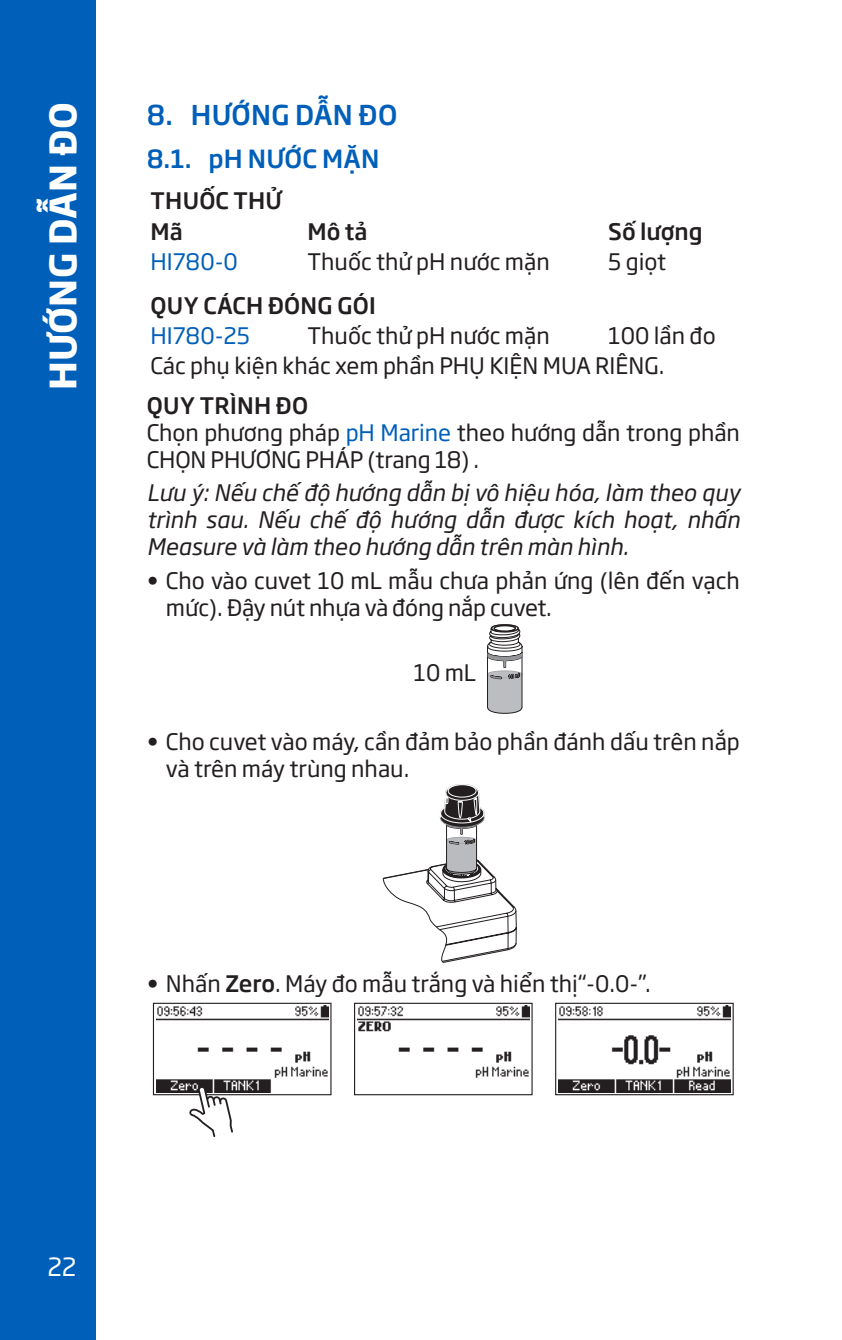
<style>
.page{position:relative;width:842px;height:1340px;background:#fff}
.page>*{position:absolute;margin:0;border:0;box-sizing:border-box;transform-origin:0 0}
.t1{font:700 36px "SVN Soho Gothic";letter-spacing:.005em;color:#fff}
.t2{font:500 27px "SVN Soho Gothic";letter-spacing:.005em;color:#005fb9}
.t3{font:500 24.75px "SVN Soho Gothic";letter-spacing:.005em;color:#005fb9}
.t4{font:24.75px "SVN Soho Gothic";color:#fff}
.Body_Text{font:22.5px/27px "SVN Soho Gothic";color:#231f20}
.Body_Notes{font:italic 22.5px/27px "SVN Soho Gothic";color:#231f20;text-align:justify}
.TBL_Header{font:500 22.5px "SVN Soho Gothic";letter-spacing:.01em;color:#231f20}
.Body_Text-2{font:22.5px "SVN Soho Gothic";color:#005fb9}
.Body_H1{font:500 22.5px "SVN Soho Gothic";letter-spacing:.015em;color:#231f20}
.s1{color:#005fb9}
.s2{font-weight:500}
</style>
<div class="page">
<div style="left:0;top:0;width:96px;height:1339px;background:#005fb9"></div>
<svg style="left:487px;top:624px;width:36px;height:90px"></svg>
<svg style="left:383px;top:784px;width:134px;height:178px"></svg>
<img style="left:156px;top:1005px;width:172px;height:87px">
<div style="left:153px;top:1002px;width:178px;height:93px;border:1px solid #231f20"></div>
<img style="left:357px;top:1005px;width:172px;height:73px">
<div style="left:354px;top:1002px;width:179px;height:93px;border:1px solid #231f20"></div>
<img style="left:558px;top:1005px;width:172px;height:87px">
<div style="left:555px;top:1002px;width:179px;height:93px;border:1px solid #231f20"></div>
<svg style="left:189px;top:1086px;width:44px;height:51px"></svg>
<h1 class="t1" style="left:35px;top:390px;width:289px;rotate:-90deg">HƯỚNG DẪN ĐO</h1>
<p class="t2" style="left:147px;top:94px;width:252px">8. HƯỚNG DẪN ĐO</p>
<p class="t3" style="left:147px;top:139px;width:234px">8.1. pH NƯỚC MẶN</p>
<p class="TBL_Header" style="left:151px;top:182px;width:133px">THUỐC THỬ</p>
<p class="TBL_Header" style="left:150px;top:214px;width:34px">Mã</p>
<p class="TBL_Header" style="left:307px;top:214px;width:61px">Mô tả</p>
<p class="TBL_Header" style="left:608px;top:214px;width:96px">Số lượng</p>
<p class="Body_Text-2" style="left:150px;top:244px;width:89px">HI780‑0</p>
<p class="Body_Text" style="left:307px;top:247px;width:244px">Thuốc thử pH nước mặn</p>
<p class="Body_Text" style="left:608px;top:247px;width:59px">5 giọt</p>
<p class="TBL_Header" style="left:151px;top:287px;width:227px">QUY CÁCH ĐÓNG GÓI</p>
<p class="Body_Text-2" style="left:150px;top:318px;width:101px">HI780‑25</p>
<p class="Body_Text" style="left:307px;top:321px;width:244px">Thuốc thử pH nước mặn</p>
<p class="Body_Text" style="left:608px;top:321px;width:109px">100 lần đo</p>
<p class="Body_Text" style="left:150px;top:351px;width:515px">Các phụ kiện khác xem phần PHỤ KIỆN MUA RIÊNG.</p>
<p class="Body_H1" style="left:147px;top:388px;width:163px">QUY TRÌNH ĐO</p>
<p class="Body_Text" style="left:147px;top:418px;width:595px">Chọn phương pháp <span class="s1">pH Marine</span> theo hướng dẫn trong phần<br>CHỌN PHƯƠNG PHÁP (trang 18) .</p>
<p class="Body_Notes" style="left:147px;top:478px;width:595px">Lưu ý: Nếu chế độ hướng dẫn bị vô hiệu hóa, làm theo quy trình sau. Nếu chế độ hướng dẫn được kích hoạt, nhấn Measure và làm theo hướng dẫn trên màn hình.</p>
<p class="Body_Text" style="left:166px;top:566px;width:575px;text-indent:-19px">• Cho vào cuvet 10 mL mẫu chưa phản ứng (lên đến vạch mức). Đậy nút nhựa và đóng nắp cuvet.</p>
<p class="Body_Text" style="left:413px;top:658px;width:64px">10 mL</p>
<p class="Body_Text" style="left:166px;top:727px;width:575px;text-indent:-19px">• Cho cuvet vào máy, cần đảm bảo phần đánh dấu trên nắp và trên máy trùng nhau.</p>
<p class="Body_Text" style="left:147px;top:968px;width:506px">• Nhấn <span class="s2">Zero</span>. Máy đo mẫu trắng và hiển thị“-0.0-”.</p>
<p class="t4" style="left:47px;top:1247px;width:31px">22</p>
</div>
